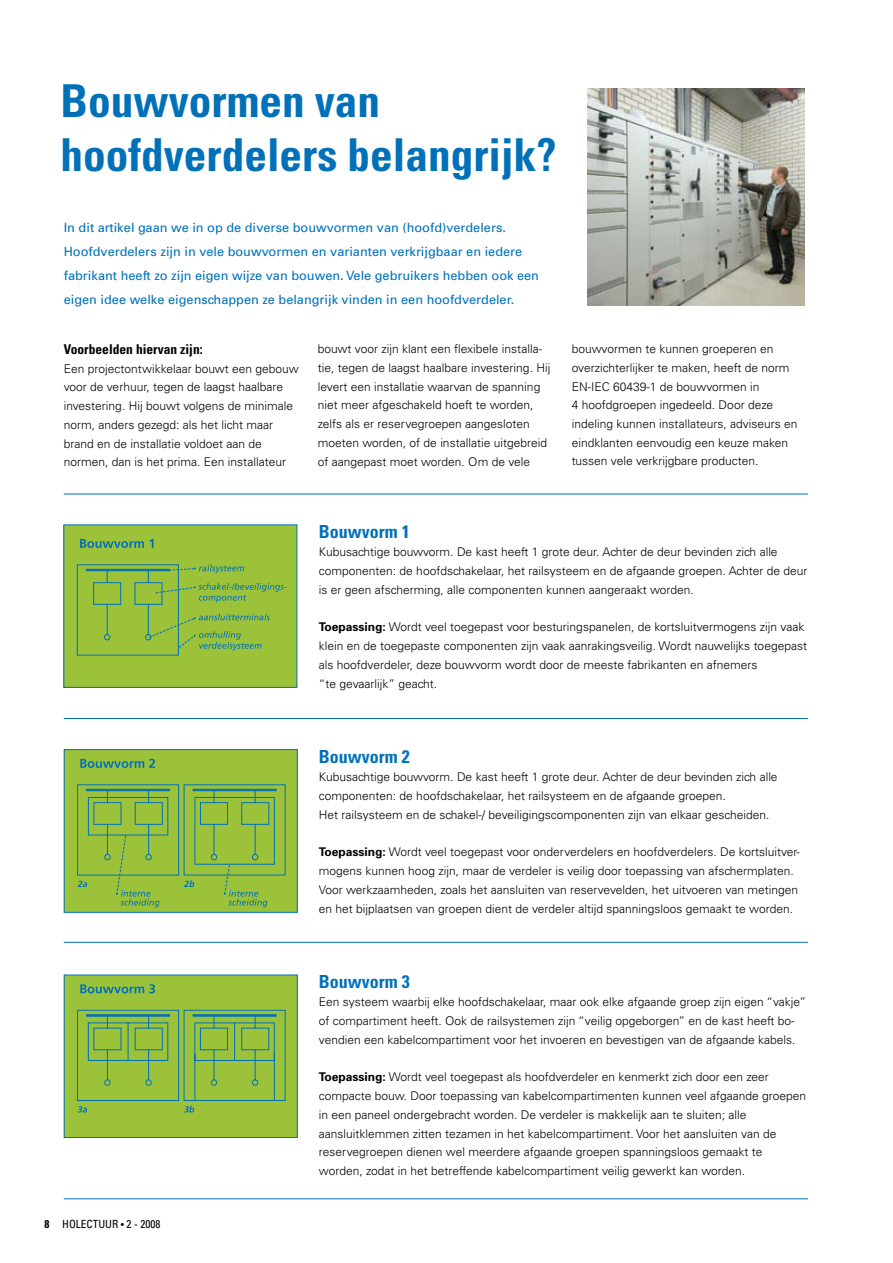
<style>
.page{position:relative;width:893px;height:1263px;background:#fff}
.page>*{position:absolute;margin:0;border:0;box-sizing:border-box;transform-origin:0 0}
.t1{font:700 condensed 45.3px/54.3px "Univers";color:#0071b9}
.t2{font:700 condensed 18px "Univers";color:#0071b9}
.t3{font:700 condensed 13.5px "Univers";color:#000}
.t4{font:12.75px/24px "Univers";color:#0071b9}
.t5{font:300 12px/18.8px "Univers";color:#000}
.t6{font:condensed 11.25px "Univers";color:#000}
.s1{font-weight:700}
.s2{font-size:9.75px}
</style>
<div class="page">
<div style="left:64px;top:525px;width:233px;height:162px;background:#9cc239"></div>
<svg style="left:80px;top:539px;width:74px;height:9px"></svg>
<div style="left:77px;top:564px;width:102px;height:91px;border:1px solid #0071b9"></div>
<hr style="left:86px;top:569px;width:84px;height:2px;background:#0071b9">
<svg style="left:93px;top:564px;width:194px;height:87px"></svg>
<div style="left:63px;top:524px;width:234px;height:164px;border:1px solid #0071b9"></div>
<div style="left:64px;top:750px;width:233px;height:162px;background:#9cc239"></div>
<svg style="left:80px;top:759px;width:75px;height:9px"></svg>
<div style="left:77px;top:784px;width:102px;height:91px;border:1px solid #0071b9"></div>
<div style="left:184px;top:784px;width:101px;height:91px;border:1px solid #0071b9"></div>
<div style="left:193px;top:789px;width:84px;height:2px;background:#0071b9;border:1px solid #0071b9"></div>
<svg style="left:77px;top:789px;width:198px;height:118px"></svg>
<div style="left:64px;top:749px;width:234px;height:164px;border:1px solid #0071b9"></div>
<div style="left:64px;top:975px;width:233px;height:162px;background:#9cc239"></div>
<svg style="left:80px;top:984px;width:75px;height:9px"></svg>
<div style="left:77px;top:1010px;width:102px;height:91px;border:1px solid #0071b9"></div>
<div style="left:86px;top:1014px;width:84px;height:2px;background:#0071b9;border:1px solid #0071b9"></div>
<div style="left:184px;top:1010px;width:101px;height:91px;border:1px solid #0071b9"></div>
<div style="left:193px;top:1014px;width:83px;height:2px;background:#0071b9;border:1px solid #0071b9"></div>
<svg style="left:78px;top:1015px;width:197px;height:97px"></svg>
<div style="left:64px;top:974px;width:234px;height:164px;border:1px solid #0071b9"></div>
<hr style="left:64px;top:718px;width:744px;height:1px;background:#0071b9">
<hr style="left:64px;top:494px;width:744px;height:1px;background:#0071b9">
<hr style="left:64px;top:942px;width:744px;height:1px;background:#0071b9">
<hr style="left:64px;top:1198px;width:744px;height:1px;background:#0071b9">
<img style="left:587px;top:88px;width:217px;height:217px">
<h1 class="t1" style="left:61px;top:73px;width:497px">Bouwvormen van hoofdverdelers belangrijk?</h1>
<p class="t4" style="left:64px;top:215px;width:477px">In dit artikel gaan we in op de diverse bouwvormen van (hoofd)verdelers.<br>Hoofdverdelers zijn in vele bouwvormen en varianten verkrijgbaar en iedere fabrikant heeft zo zijn eigen wijze van bouwen. Vele gebruikers hebben ook een eigen idee welke eigenschappen ze belangrijk vinden in een hoofdverdeler.</p>
<p class="t3" style="left:64px;top:341px;width:140px">Voorbeelden hiervan zijn:</p>
<p class="t5" style="left:64px;top:359px;width:236px">Een projectontwikkelaar bouwt een gebouw voor de verhuur, tegen de laagst haalbare investering. Hij bouwt volgens de minimale norm, anders gezegd: als het licht maar brand en de installatie voldoet aan de normen, dan is het prima. Een installateur</p>
<p class="t5" style="left:318px;top:339px;width:234px">bouwt voor zijn klant een flexibele installa&shy;tie, tegen de laagst haalbare investering. Hij levert een installatie waarvan de spanning niet meer afgeschakeld hoeft te worden, zelfs als er reservegroepen aangesloten moeten worden, of de installatie uitgebreid of aangepast moet worden. Om de vele</p>
<p class="t5" style="left:572px;top:339px;width:227px">bouwvormen te kunnen groeperen en overzichterlijker te maken, heeft de norm EN-IEC 60439-1 de bouwvormen in<br>4 hoofdgroepen ingedeeld. Door deze indeling kunnen installateurs, adviseurs en eindklanten eenvoudig een keuze maken tussen vele verkrijgbare producten.</p>
<h2 class="t2" style="left:319px;top:520px;width:92px">Bouwvorm 1</h2>
<p class="t5" style="left:319px;top:542px;width:490px">Kubusachtige bouwvorm. De kast heeft 1 grote deur. Achter de deur bevinden zich alle componenten: de hoofdschakelaar, het railsysteem en de afgaande groepen. Achter de deur is er geen afscherming, alle componenten kunnen aangeraakt worden.</p>
<p class="t5" style="left:319px;top:617px;width:490px"><span class="s1">Toepassing:</span> Wordt veel toegepast voor besturingspanelen, de kortsluitvermogens zijn vaak klein en de toegepaste componenten zijn vaak aanrakingsveilig. Wordt nauwelijks toegepast als hoofdverdeler, deze bouwvorm wordt door de meeste fabrikanten en afnemers<br>“te gevaarlijk” geacht.</p>
<p class="t6" style="left:45px;top:1216px;width:117px"><span class="s1">8</span> HOLECTUUR <span class="s2">•</span> 2 - 2008</p>
<h2 class="t2" style="left:319px;top:745px;width:92px">Bouwvorm 2</h2>
<p class="t5" style="left:319px;top:767px;width:460px">Kubusachtige bouwvorm. De kast heeft 1 grote deur. Achter de deur bevinden zich alle componenten: de hoofdschakelaar, het railsysteem en de afgaande groepen.<br>Het railsysteem en de schakel-/ beveiligingscomponenten zijn van elkaar gescheiden.</p>
<p class="t5" style="left:319px;top:842px;width:482px"><span class="s1">Toepassing:</span> Wordt veel toegepast voor onderverdelers en hoofdverdelers. De kortsluitver&shy;mogens kunnen hoog zijn, maar de verdeler is veilig door toepassing van afschermplaten.<br>Voor werkzaamheden, zoals het aansluiten van reservevelden, het uitvoeren van metingen en het bijplaatsen van groepen dient de verdeler altijd spanningsloos gemaakt te worden.</p>
<h2 class="t2" style="left:319px;top:970px;width:92px">Bouwvorm 3</h2>
<p class="t5" style="left:319px;top:992px;width:489px">Een systeem waarbij elke hoofdschakelaar, maar ook elke afgaande groep zijn eigen “vakje” of compartiment heeft. Ook de railsystemen zijn “veilig opgeborgen” en de kast heeft bo&shy;vendien een kabelcompartiment voor het invoeren en bevestigen van de afgaande kabels.</p>
<p class="t5" style="left:319px;top:1067px;width:489px"><span class="s1">Toepassing:</span> Wordt veel toegepast als hoofdverdeler en kenmerkt zich door een zeer compacte bouw. Door toepassing van kabelcompartimenten kunnen veel afgaande groepen in een paneel ondergebracht worden. De verdeler is makkelijk aan te sluiten; alle aansluitklemmen zitten tezamen in het kabelcompartiment. Voor het aansluiten van de reservegroepen dienen wel meerdere afgaande groepen spanningsloos gemaakt te worden, zodat in het betreffende kabelcompartiment veilig gewerkt kan worden.</p>
</div>
